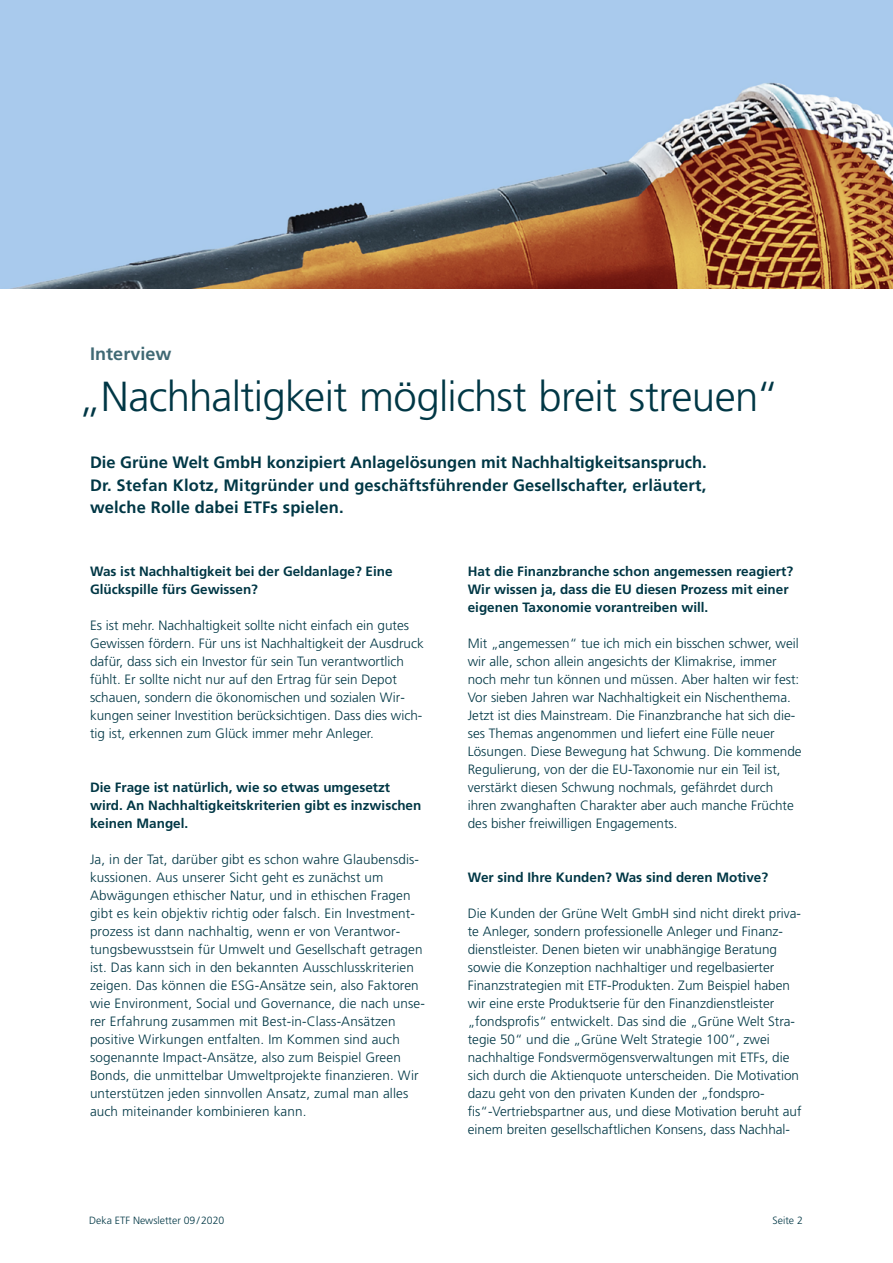
<style>
.page{position:relative;width:893px;height:1263px;background:#fff}
.page>*{position:absolute;margin:0;border:0;box-sizing:border-box;transform-origin:0 0}
.t1{font:300 42px "Deka Frutiger OTPS";letter-spacing:-.015em;color:#003745}
.t2{font:700 18px "Deka Frutiger OTPS";color:#406974}
.t3{font:700 16.5px/22.5px "Deka Frutiger OTPS";letter-spacing:.01em;color:#003745;text-align:justify}
.t4{font:300 13.5px/18px "Deka Frutiger OTPS";color:#003745}
.t5{font:700 13.5px/18px "Deka Frutiger OTPS";color:#003745}
.t6{font:300 10.5px "Deka Frutiger OTPS";color:#003745}
</style>
<div class="page">
<img style="left:0;top:0;width:893px;height:288px">
<h2 class="t2" style="left:90px;top:343px;width:83px">Interview</h2>
<h1 class="t1" style="left:78px;top:371px;width:702px">„Nachhaltigkeit möglichst breit streuen“</h1>
<p class="t3" style="left:90px;top:451px;width:618px">Die Grüne Welt GmbH konzipiert Anlagelösungen mit Nachhaltigkeitsanspruch.<br>Dr. Stefan Klotz, Mitgründer und geschäftsführender Gesellschafter, erläutert, welche Rolle dabei ETFs spielen.</p>
<p class="t5" style="left:90px;top:562px;width:304px">Was ist Nachhaltigkeit bei der Geldanlage? Eine<br>Glückspille fürs Gewissen?</p>
<p class="t4" style="left:90px;top:616px;width:335px">Es ist mehr. Nachhaltigkeit sollte nicht einfach ein gutes Gewissen fördern. Für uns ist Nachhaltigkeit der Ausdruck dafür, dass sich ein Investor für sein Tun verantwortlich fühlt. Er sollte nicht nur auf den Ertrag für sein Depot schauen, sondern die ökonomischen und sozialen Wir&shy;kungen seiner Investition berücksichtigen. Dass dies wich&shy;tig ist, erkennen zum Glück immer mehr Anleger.</p>
<p class="t5" style="left:90px;top:778px;width:333px">Die Frage ist natürlich, wie so etwas umgesetzt wird. An Nachhaltigkeitskriterien gibt es inzwischen keinen Mangel.</p>
<p class="t4" style="left:90px;top:850px;width:336px">Ja, in der Tat, darüber gibt es schon wahre Glaubensdis&shy;kussionen. Aus unserer Sicht geht es zunächst um Abwägungen ethischer Natur, und in ethischen Fragen gibt es kein objektiv richtig oder falsch. Ein Investment&shy;prozess ist dann nachhaltig, wenn er von Verantwor&shy;tungsbewusstsein für Umwelt und Gesellschaft getragen ist. Das kann sich in den bekannten Ausschlusskriterien zeigen. Das können die ESG-Ansätze sein, also Faktoren wie Environment, Social und Governance, die nach unse&shy;rer Erfahrung zusammen mit Best-in-Class-Ansätzen positive Wirkungen entfalten. Im Kommen sind auch sogenannte Impact-Ansätze, also zum Beispiel Green Bonds, die unmittelbar Umweltprojekte finanzieren. Wir unterstützen jeden sinnvollen Ansatz, zumal man alles auch miteinander kombinieren kann.</p>
<p class="t5" style="left:468px;top:562px;width:327px">Hat die Finanzbranche schon angemessen reagiert?<br>Wir wissen ja, dass die EU diesen Prozess mit einer eigenen Taxonomie vorantreiben will.</p>
<p class="t4" style="left:468px;top:634px;width:335px">Mit „angemessen“ tue ich mich ein bisschen schwer, weil wir alle, schon allein angesichts der Klimakrise, immer noch mehr tun können und müssen. Aber halten wir fest:<br>Vor sieben Jahren war Nachhaltigkeit ein Nischenthema.<br>Jetzt ist dies Mainstream. Die Finanzbranche hat sich die&shy;ses Themas angenommen und liefert eine Fülle neuer Lösungen. Diese Bewegung hat Schwung. Die kommende Regulierung, von der die EU-Taxonomie nur ein Teil ist, verstärkt diesen Schwung nochmals, gefährdet durch ihren zwanghaften Charakter aber auch manche Früchte des bisher freiwilligen Engagements.</p>
<p class="t5" style="left:468px;top:868px;width:302px">Wer sind Ihre Kunden? Was sind deren Motive?</p>
<p class="t4" style="left:468px;top:904px;width:335px">Die Kunden der Grüne Welt GmbH sind nicht direkt priva&shy;te Anleger, sondern professionelle Anleger und Finanz&shy;dienstleister. Denen bieten wir unabhängige Beratung sowie die Konzeption nachhaltiger und regelbasierter Finanzstrategien mit ETF-Produkten. Zum Beispiel haben wir eine erste Produktserie für den Finanzdienstleister „fondsprofis“ entwickelt. Das sind die „Grüne Welt Stra&shy;tegie 50“ und die „Grüne Welt Strategie 100“, zwei nachhaltige Fondsvermögensverwaltungen mit ETFs, die sich durch die Aktienquote unterscheiden. Die Motivation dazu geht von den privaten Kunden der „fondspro&shy;fis“-Vertriebspartner aus, und diese Motivation beruht auf einem breiten gesellschaftlichen Konsens, dass Nachhal-</p>
<p class="t6" style="left:89px;top:1214px;width:137px">Deka ETF Newsletter 09/2020</p>
<p class="t6" style="left:773px;top:1214px;width:32px">Seite 2</p>
</div>
